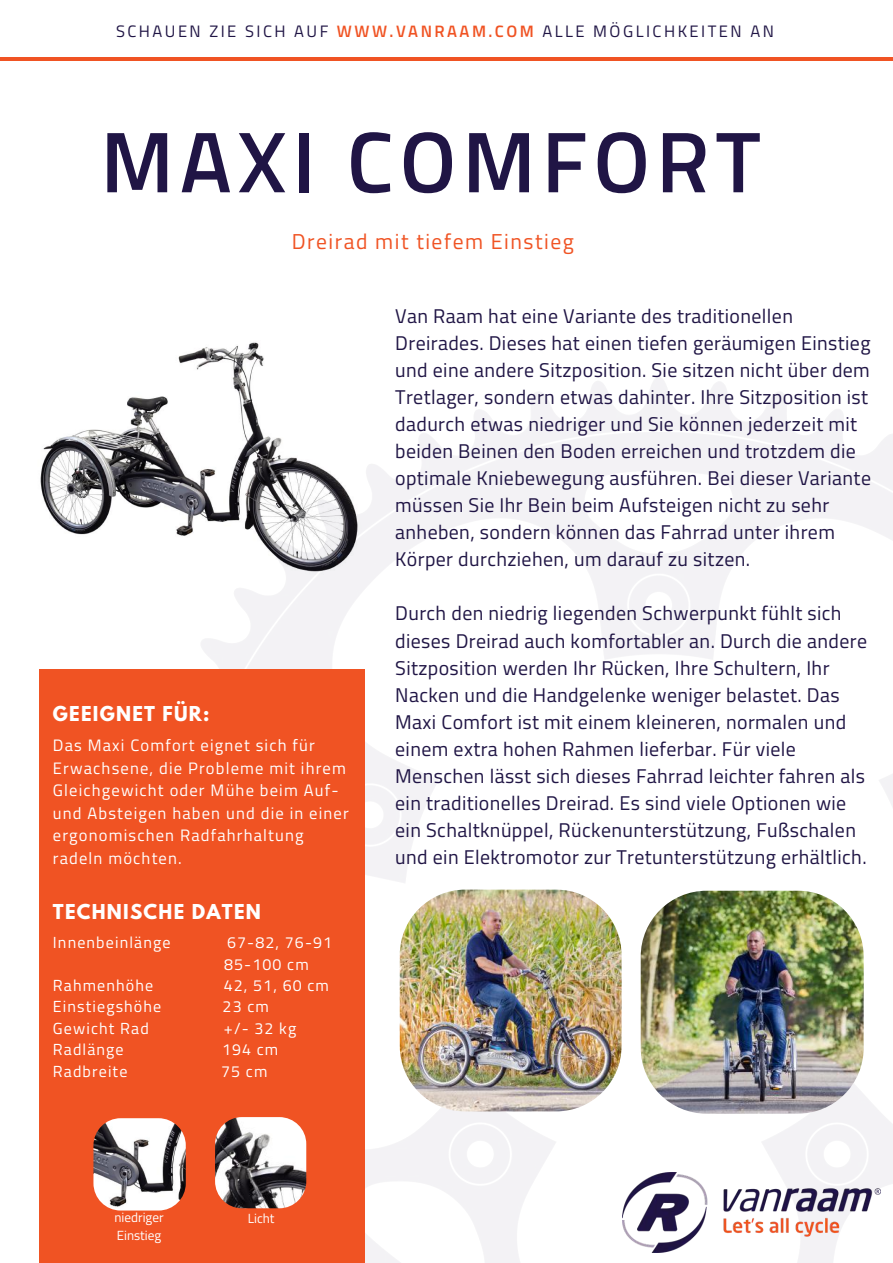
<style>
.page{position:relative;width:893px;height:1263px;background:#fff}
.page>*{position:absolute;margin:0;border:0;box-sizing:border-box;transform-origin:0 0}
.t1{font:600 86.25px "Titillium Web";letter-spacing:.07em;color:#201545}
.t2{font:21.6px "Titillium Web";letter-spacing:.07em;color:#f05323}
.t3{font:19.8px/27px "Titillium Web";letter-spacing:.02em;color:#201545}
.t4{font:700 18.15px "League Spartan";letter-spacing:.07em;color:#fff}
.t5{font:16.5px/22.5px "Titillium Web";letter-spacing:.07em;color:#fff}
.t6{font:16.5px "Titillium Web";letter-spacing:.15em;color:#201545}
.t7{font:16.05px/21.5px "Titillium Web";letter-spacing:.07em;color:#fff}
.t8{font:13.2px "Titillium Web";color:#fff}
.s1{font-weight:600;color:#f05323}
</style>
<div class="page">
<hr style="left:0;top:57px;width:893px;height:4px;background:#f05323">
<img style="left:40px;top:342px;width:224px;height:193px">
<img style="left:132px;top:377px;width:761px;height:886px">
<div style="left:39px;top:669px;width:326px;height:594px;background:#f05323"></div>
<img style="left:623px;top:1172px;width:257px;height:80px">
<img style="left:641px;top:891px;width:223px;height:223px;border-radius:66px">
<img style="left:400px;top:890px;width:222px;height:221px;border-radius:66px">
<img style="left:93px;top:1118px;width:93px;height:92px;border-radius:27px">
<img style="left:215px;top:1117px;width:91px;height:91px;border-radius:27px">
<p class="t6" style="left:116px;top:18px;width:659px">SCHAUEN ZIE SICH AUF <span class="s1">WWW.VANRAAM.COM</span> ALLE MÖGLICHKEITEN AN</p>
<h1 class="t1" style="left:101px;top:95px;width:662px">MAXI COMFORT</h1>
<p class="t2" style="left:292px;top:224px;width:284px">Dreirad mit tiefem Einstieg</p>
<p class="t4" style="left:53px;top:705px;width:158px">GEEIGNET FÜR:</p>
<p class="t5" style="left:53px;top:734px;width:297px">Das Maxi Comfort eignet sich für<br>Erwachsene, die Probleme mit ihrem<br>Gleichgewicht oder Mühe beim Auf&shy;und Absteigen haben und die in einer ergonomischen Radfahrhaltung radeln möchten.</p>
<p class="t4" style="left:53px;top:903px;width:210px">TECHNISCHE DATEN</p>
<p class="t7" style="left:53px;top:931px;width:119px">Innenbeinlänge</p>
<p class="t7" style="left:224px;top:931px;width:110px">67-82, 76-91<br>85-100 cm</p>
<p class="t7" style="left:53px;top:974px;width:102px">Rahmenhöhe</p>
<p class="t7" style="left:224px;top:974px;width:107px">42, 51, 60 cm</p>
<p class="t7" style="left:53px;top:996px;width:110px">Einstiegshöhe</p>
<p class="t7" style="left:223px;top:996px;width:48px">23 cm</p>
<p class="t7" style="left:53px;top:1017px;width:97px">Gewicht Rad</p>
<p class="t7" style="left:224px;top:1017px;width:74px">+/- 32 kg</p>
<p class="t7" style="left:53px;top:1038px;width:72px">Radlänge</p>
<p class="t7" style="left:222px;top:1038px;width:58px">194 cm</p>
<p class="t7" style="left:53px;top:1060px;width:76px">Radbreite</p>
<p class="t7" style="left:221px;top:1060px;width:48px">75 cm</p>
<p class="t3" style="left:395px;top:302px;width:477px">Van Raam hat eine Variante des traditionellen Dreirades. Dieses hat einen tiefen geräumigen Einstieg und eine andere Sitzposition. Sie sitzen nicht über dem Tretlager, sondern etwas dahinter. Ihre Sitzposition ist dadurch etwas niedriger und Sie können jederzeit mit beiden Beinen den Boden erreichen und trotzdem die optimale Kniebewegung ausführen. Bei dieser Variante müssen Sie Ihr Bein beim Aufsteigen nicht zu sehr anheben, sondern können das Fahrrad unter ihrem Körper durchziehen, um darauf zu sitzen.</p>
<p class="t3" style="left:395px;top:600px;width:473px">Durch den niedrig liegenden Schwerpunkt fühlt sich dieses Dreirad auch komfortabler an. Durch die andere Sitzposition werden Ihr Rücken, Ihre Schultern, Ihr Nacken und die Handgelenke weniger belastet. Das Maxi Comfort ist mit einem kleineren, normalen und einem extra hohen Rahmen lieferbar. Für viele Menschen lässt sich dieses Fahrrad leichter fahren als ein traditionelles Dreirad. Es sind viele Optionen wie ein Schaltknüppel, Rückenunterstützung, Fußschalen und ein Elektromotor zur Tretunterstützung erhältlich.</p>
<p class="t8" style="left:114px;top:1207px;width:51px">niedriger</p>
<p class="t8" style="left:248px;top:1208px;width:28px">Licht</p>
<p class="t8" style="left:117px;top:1225px;width:46px">Einstieg</p>
</div>
